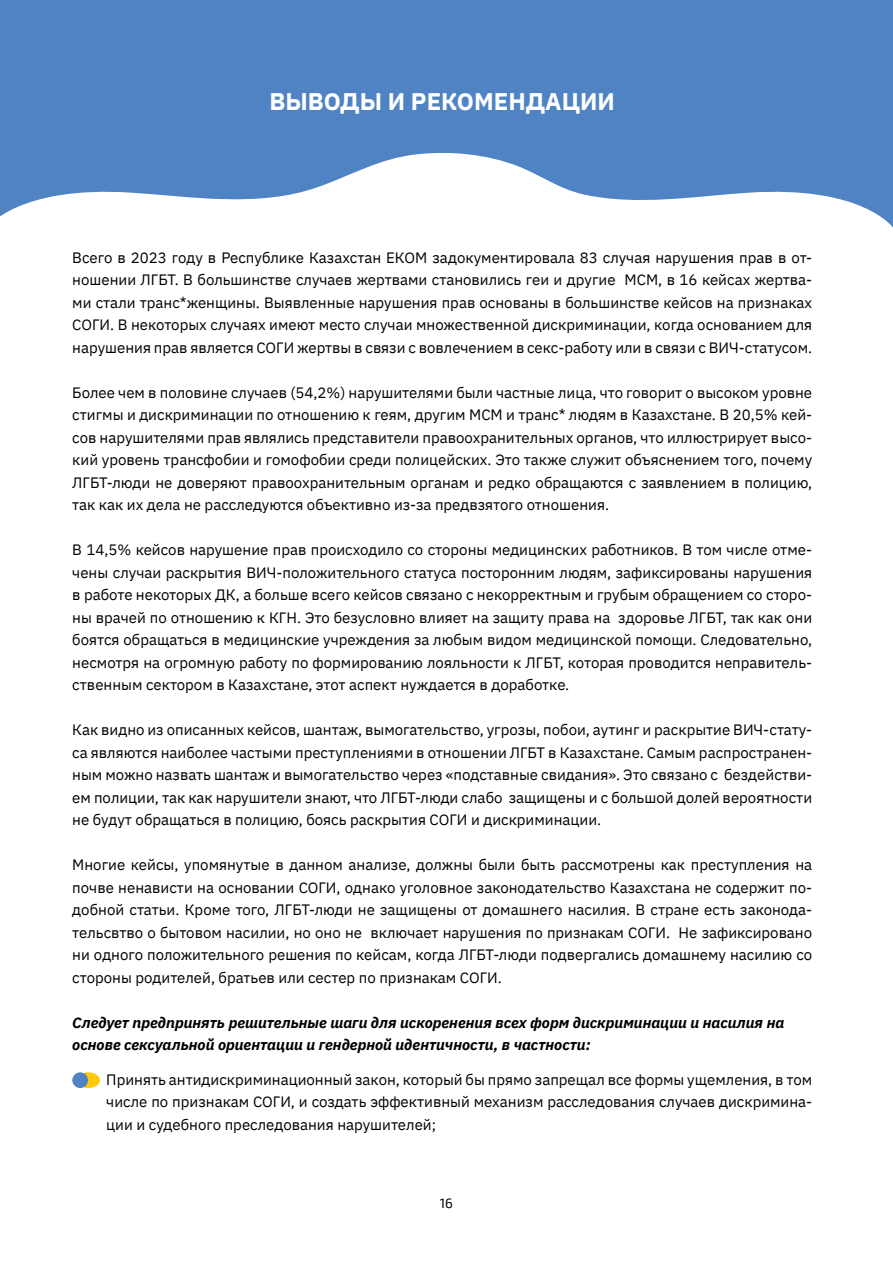
<style>
.page{position:relative;width:893px;height:1263px;background:#fff}
.page>*{position:absolute;margin:0;border:0;box-sizing:border-box;transform-origin:0 0}
.t1{font:700 24px "IBM Plex Sans";color:#fff}
.t2{font:15px/22.5px "IBM Plex Sans";color:#000;text-align:justify}
.t3{font:italic 700 15px/22.5px "IBM Plex Sans";color:#000}
.t4{font:13.5px "Exo 2";color:#000}
</style>
<div class="page">
<svg style="left:0;top:0;width:893px;height:228px;fill:#4f83c3"></svg>
<div style="left:77px;top:1072px;width:23px;height:16px;background:#ffc907;border-radius:50%"></div>
<div style="left:72px;top:1072px;width:16px;height:16px;background:#4f83c3;border-radius:50%"></div>
<h1 class="t1" style="left:269px;top:83px;width:347px">ВЫВОДЫ И РЕКОМЕНДАЦИИ</h1>
<p class="t2" style="left:72px;top:245px;width:741px">Всего в 2023 году в Республике Казахстан ЕКОМ задокументировала 83 случая нарушения прав в от&shy;ношении ЛГБТ. В большинстве случаев жертвами становились геи и другие МСМ, в 16 кейсах жертва&shy;ми стали транс*женщины. Выявленные нарушения прав основаны в большинстве кейсов на признаках СОГИ. В некоторых случаях имеют место случаи множественной дискриминации, когда основанием для нарушения прав является СОГИ жертвы в связи с вовлечением в секс-работу или в связи с ВИЧ-статусом.</p>
<p class="t2" style="left:72px;top:380px;width:741px">Более чем в половине случаев (54,2%) нарушителями были частные лица, что говорит о высоком уровне стигмы и дискриминации по отношению к геям, другим МСМ и транс* людям в Казахстане. В 20,5% кей&shy;сов нарушителями прав являлись представители правоохранительных органов, что иллюстрирует высо&shy;кий уровень трансфобии и гомофобии среди полицейских. Это также служит объяснением того, почему ЛГБТ-люди не доверяют правоохранительным органам и редко обращаются с заявлением в полицию, так как их дела не расследуются объективно из-за предвзятого отношения.</p>
<p class="t2" style="left:72px;top:537px;width:741px">В 14,5% кейсов нарушение прав происходило со стороны медицинских работников. В том числе отме&shy;чены случаи раскрытия ВИЧ-положительного статуса посторонним людям, зафиксированы нарушения в работе некоторых ДК, а больше всего кейсов связано с некорректным и грубым обращением со сторо&shy;ны врачей по отношению к КГН. Это безусловно влияет на защиту права на здоровье ЛГБТ, так как они боятся обращаться в медицинские учреждения за любым видом медицинской помощи. Следовательно, несмотря на огромную работу по формированию лояльности к ЛГБТ, которая проводится неправитель&shy;ственным сектором в Казахстане, этот аспект нуждается в доработке.</p>
<p class="t2" style="left:72px;top:717px;width:741px">Как видно из описанных кейсов, шантаж, вымогательство, угрозы, побои, аутинг и раскрытие ВИЧ-стату&shy;са являются наиболее частыми преступлениями в отношении ЛГБТ в Казахстане. Самым распространен&shy;ным можно назвать шантаж и вымогательство через «подставные свидания». Это связано с бездействи&shy;ем полиции, так как нарушители знают, что ЛГБТ-люди слабо защищены и с большой долей вероятности не будут обращаться в полицию, боясь раскрытия СОГИ и дискриминации.</p>
<p class="t2" style="left:72px;top:852px;width:741px">Многие кейсы, упомянутые в данном анализе, должны были быть рассмотрены как преступления на почве ненависти на основании СОГИ, однако уголовное законодательство Казахстана не содержит по&shy;добной статьи. Кроме того, ЛГБТ-люди не защищены от домашнего насилия. В стране есть законода&shy;тельсвтво о бытовом насилии, но оно не включает нарушения по признакам СОГИ. Не зафиксировано ни одного положительного решения по кейсам, когда ЛГБТ-люди подвергались домашнему насилию со стороны родителей, братьев или сестер по признакам СОГИ.</p>
<p class="t3" style="left:72px;top:1010px;width:713px">Следует предпринять решительные шаги для искоренения всех форм дискриминации и насилия на основе сексуальной ориентации и гендерной идентичности, в частности:</p>
<p class="t2" style="left:106px;top:1067px;width:707px">Принять антидискриминационный закон, который бы прямо запрещал все формы ущемления, в том числе по признакам СОГИ, и создать эффективный механизм расследования случаев дискримина&shy;ции и судебного преследования нарушителей;</p>
<p class="t4" style="left:440px;top:1195px;width:15px">16</p>
</div>
